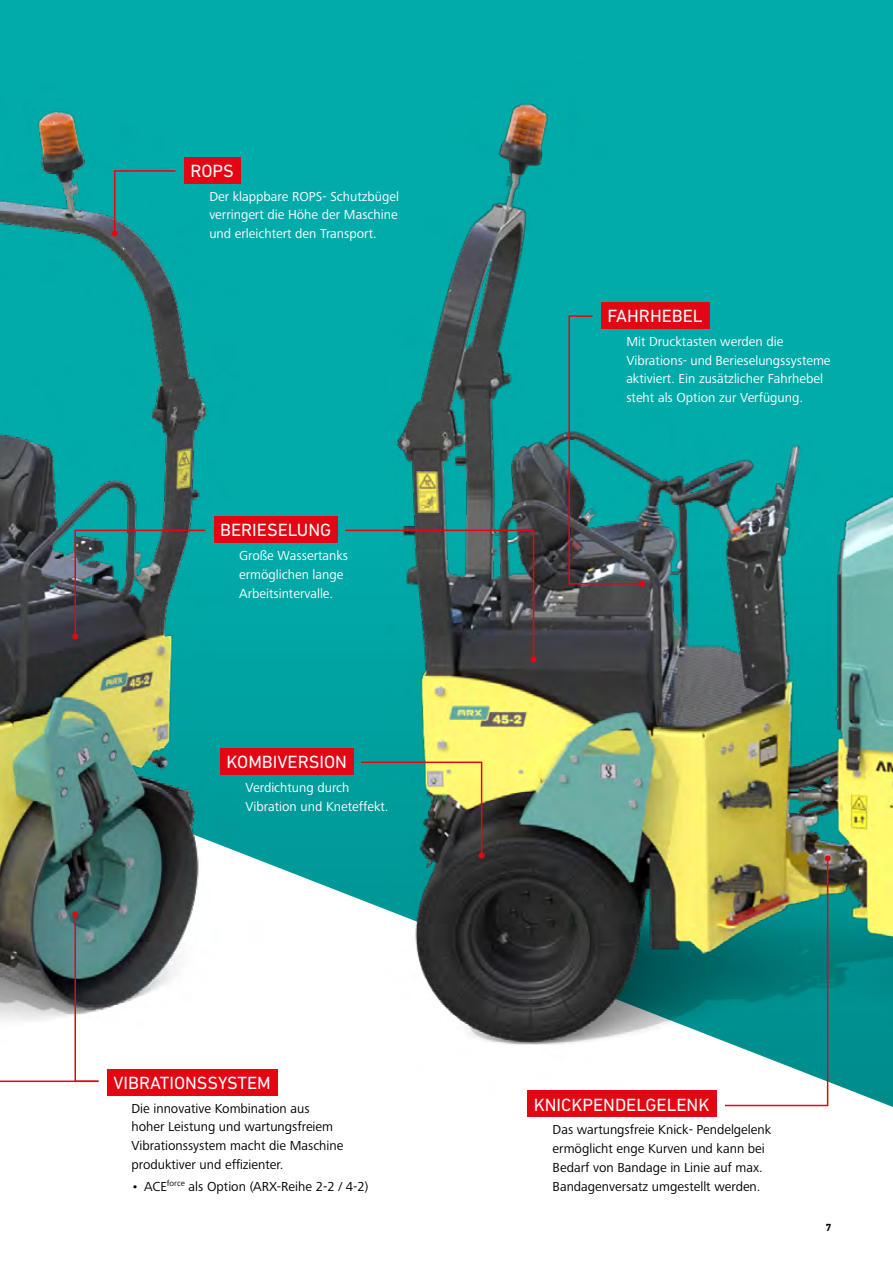
<style>
.page{position:relative;width:893px;height:1263px;background:#fff}
.page>*{position:absolute;margin:0;border:0;box-sizing:border-box;transform-origin:0 0}
.t1{font:18px "DIN Next LT Pro";color:#fff}
.t2{font:13.5px/18.8px "Frutiger Next LTW1 G";color:#fff}
.t3{font:13.5px/18.8px "Frutiger Next LTW1 G";color:#000}
.t4{font:700 10.5px "DIN Next LT Pro";color:#000}
</style>
<div class="page">
<div style="left:0;top:0;width:893px;height:1168px;background:#00abaa"></div>
<div style="left:447px;top:1157px;width:446px;height:11px;background:#fff"></div>
<img style="left:0;top:111px;width:447px;height:1057px">
<img style="left:384px;top:103px;width:509px;height:1054px">
<svg style="left:112px;top:169px;width:65px;height:67px"></svg>
<svg style="left:72px;top:529px;width:135px;height:110px"></svg>
<svg style="left:568px;top:315px;width:77px;height:272px"></svg>
<div style="left:184px;top:157px;width:56px;height:26px;background:#e30613"></div>
<div style="left:107px;top:1069px;width:170px;height:26px;background:#e30613"></div>
<div style="left:601px;top:302px;width:108px;height:27px;background:#e30613"></div>
<svg style="left:723px;top:855px;width:108px;height:252px;background:#549a89"></svg>
<svg style="left:344px;top:529px;width:193px;height:133px"></svg>
<svg style="left:359px;top:761px;width:126px;height:97px"></svg>
<div style="left:527px;top:1091px;width:189px;height:26px;background:#e30613"></div>
<div style="left:214px;top:516px;width:124px;height:27px;background:#e30613"></div>
<div style="left:220px;top:748px;width:133px;height:27px;background:#e30613"></div>
<svg style="left:0;top:911px;width:100px;height:172px;background:#9ca5a5"></svg>
<h1 class="t1" style="left:190px;top:160px;width:45px">ROPS</h1>
<p class="t2" style="left:209px;top:187px;width:191px;text-align:justify">Der klappbare ROPS- Schutzbügel verringert die Höhe der Maschine und erleichtert den Transport.</p>
<h1 class="t1" style="left:220px;top:520px;width:113px">BERIESELUNG</h1>
<p class="t2" style="left:239px;top:547px;width:111px">Große Wassertanks ermöglichen lange<br>Arbeitsintervalle.</p>
<h1 class="t1" style="left:227px;top:752px;width:122px">KOMBIVERSION</h1>
<p class="t2" style="left:246px;top:779px;width:145px">Verdichtung durch<br>Vibration und Kneteffekt.</p>
<h1 class="t1" style="left:113px;top:1072px;width:159px">VIBRATIONSSYSTEM</h1>
<p class="t3" style="left:131px;top:1099px;width:213px">Die innovative Kombination aus hoher Leistung und wartungsfreiem Vibrationssystem macht die Maschine produktiver und effizienter.</p>
<p class="t3" style="left:131px;top:1177px;width:239px">• ACE<sup>force</sup> als Option (ARX-Reihe 2-2 / 4-2)</p>
<h1 class="t1" style="left:607px;top:306px;width:97px">FAHRHEBEL</h1>
<p class="t2" style="left:626px;top:332px;width:206px">Mit Drucktasten werden die Vibrations- und Berieselungssysteme aktiviert. Ein zusätzlicher Fahrhebel steht als Option zur Verfügung.</p>
<h1 class="t1" style="left:534px;top:1094px;width:177px">KNICKPENDELGELENK</h1>
<p class="t3" style="left:553px;top:1121px;width:220px">Das wartungsfreie Knick- Pendelgelenk ermöglicht enge Kurven und kann bei Bedarf von Bandage in Linie auf max.<br>Bandagenversatz umgestellt werden.</p>
<p class="t4" style="left:826px;top:1221px;width:7px">7</p>
</div>
